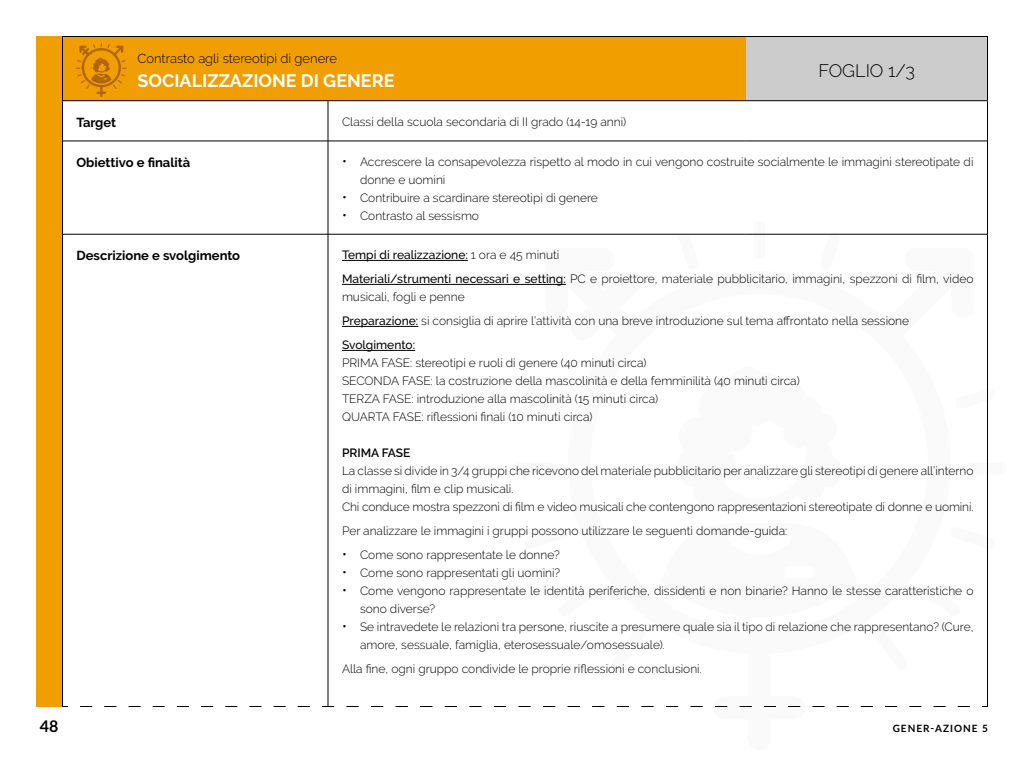
<style>
.page{position:relative;width:1024px;height:768px;background:#fff}
.page>*{position:absolute;margin:0;border:0;box-sizing:border-box;transform-origin:0 0}
.t1{font:700 18px "Raleway";color:#fff}
.t2{font:300 18px "Raleway";color:#000}
.t3{font:700 16px "Lato";color:#000}
.t4{font:700 13px "Raleway";color:#000}
.t5{font:300 13px "Raleway";color:#000}
.t6{font:300 12px/18px "Raleway";color:#000}
.t7{font:600 12px "Raleway";color:#000}
.t8{font:700 10px "Lato";letter-spacing:.1em;color:#000}
.s1{font-size:14px}
.s2{font-weight:500}
</style>
<div class="page">
<div style="left:62px;top:36px;width:684px;height:65px;background:#f09e00"></div>
<div style="left:746px;top:36px;width:242px;height:65px;background:#ccc"></div>
<svg style="left:329px;top:101px;width:658px;height:250px"></svg>
<hr style="left:328px;top:101px;width:1px;height:40px;background:#000">
<hr style="left:328px;top:141px;width:1px;height:93px;background:#000">
<hr style="left:328px;top:234px;width:1px;height:472px;background:#000">
<hr style="left:63px;top:141px;width:265px;height:1px;background:#000">
<hr style="left:328px;top:141px;width:418px;height:1px;background:#000">
<hr style="left:746px;top:141px;width:241px;height:1px;background:#000">
<hr style="left:63px;top:234px;width:265px;height:1px;background:#000">
<hr style="left:328px;top:234px;width:418px;height:1px;background:#000">
<hr style="left:746px;top:234px;width:241px;height:1px;background:#000">
<hr style="left:62px;top:101px;width:1px;height:40px;background:#000">
<hr style="left:987px;top:101px;width:1px;height:40px;background:#000">
<hr style="left:62px;top:141px;width:1px;height:93px;background:#000">
<hr style="left:987px;top:141px;width:1px;height:93px;background:#000">
<hr style="left:62px;top:234px;width:1px;height:472px;background:#000">
<hr style="left:987px;top:234px;width:1px;height:472px;background:#000">
<svg style="left:80px;top:706px;width:230px;height:1px"></svg>
<svg style="left:346px;top:706px;width:199px;height:1px"></svg>
<svg style="left:322px;top:706px;width:12px;height:1px"></svg>
<hr style="left:746px;top:36px;width:242px;height:1px;background:#000">
<hr style="left:987px;top:37px;width:1px;height:63px;background:#000">
<hr style="left:746px;top:100px;width:242px;height:1px;background:#000">
<hr style="left:62px;top:37px;width:1px;height:63px;background:#000">
<hr style="left:62px;top:36px;width:266px;height:1px;background:#000">
<hr style="left:328px;top:36px;width:418px;height:1px;background:#000">
<hr style="left:62px;top:100px;width:266px;height:1px;background:#000">
<hr style="left:328px;top:100px;width:418px;height:1px;background:#000">
<hr style="left:342px;top:260px;width:126px;height:1px;background:#000">
<hr style="left:342px;top:284px;width:224px;height:1px;background:#000">
<hr style="left:342px;top:326px;width:76px;height:1px;background:#000">
<hr style="left:342px;top:350px;width:73px;height:1px;background:#000">
<svg style="left:76px;top:43px;width:51px;height:54px"></svg>
<div style="left:36px;top:36px;width:26px;height:671px;background:#f09e00"></div>
<svg style="left:545px;top:248px;width:429px;height:459px"></svg>
<svg style="left:819px;top:232px;width:21px;height:37px"></svg>
<svg style="left:955px;top:387px;width:19px;height:22px"></svg>
<div style="left:962px;top:463px;width:45px;height:11px;background:#fafafa;border-radius:6px"></div>
<svg style="left:950px;top:526px;width:24px;height:23px"></svg>
<svg style="left:919px;top:583px;width:42px;height:33px"></svg>
<svg style="left:873px;top:627px;width:35px;height:43px"></svg>
<svg style="left:611px;top:627px;width:35px;height:43px"></svg>
<svg style="left:557px;top:583px;width:43px;height:33px"></svg>
<svg style="left:545px;top:526px;width:23px;height:23px"></svg>
<div style="left:512px;top:463px;width:44px;height:11px;background:#fafafa;border-radius:6px"></div>
<svg style="left:545px;top:387px;width:20px;height:22px"></svg>
<svg style="left:678px;top:232px;width:21px;height:37px"></svg>
<div style="left:754px;top:221px;width:11px;height:38px;background:#fafafa;border-radius:6px"></div>
<svg style="left:676px;top:367px;width:167px;height:143px"></svg>
<svg style="left:661px;top:523px;width:197px;height:94px"></svg>
<p class="t5" style="left:138px;top:51px;width:201px">Contrasto agli stereotipi di genere</p>
<h1 class="t1" style="left:138px;top:70px;width:259px">SOCIALIZZAZIONE DI GENERE</h1>
<h1 class="t2" style="left:818px;top:60px;width:98px">FOGLIO 1/3</h1>
<p class="t4" style="left:76px;top:115px;width:41px">Target</p>
<p class="t6" style="left:342px;top:113px;width:286px">Classi della scuola secondaria di II grado (14-19 anni)</p>
<p class="t4" style="left:76px;top:155px;width:115px">Obiettivo e finalità</p>
<p class="t6" style="left:360px;top:153px;width:615px;text-indent:-18px"><span class="s1">•</span> Accrescere la consapevolezza rispetto al modo in cui vengono costruite socialmente le immagini stereotipate di donne e uomini</p>
<p class="t6" style="left:342px;top:189px;width:257px"><span class="s1">•</span> Contribuire a scardinare stereotipi di genere</p>
<p class="t6" style="left:342px;top:207px;width:139px"><span class="s1">•</span> Contrasto al sessismo</p>
<p class="t4" style="left:76px;top:248px;width:165px">Descrizione e svolgimento</p>
<p class="t6" style="left:342px;top:243px;width:633px;line-height:24px"><span class="s2">Tempi di realizzazione:</span> 1 ora e 45 minuti<br><span class="s2">Materiali/strumenti necessari e setting:</span> PC e proiettore, materiale pubblicitario, immagini, spezzoni di film, video</p>
<p class="t6" style="left:342px;top:285px;width:569px;line-height:24px">musicali, fogli e penne<br><span class="s2">Preparazione:</span> si consiglia di aprire l’attività con una breve introduzione sul tema affrontato nella sessione<br><span class="s2">Svolgimento:</span></p>
<p class="t6" style="left:342px;top:354px;width:459px">PRIMA FASE: stereotipi e ruoli di genere (40 minuti circa)<br>SECONDA FASE: la costruzione della mascolinità e della femminilità (40 minuti circa)<br>TERZA FASE: introduzione alla mascolinità (15 minuti circa)<br>QUARTA FASE: riflessioni finali (10 minuti circa)</p>
<p class="t7" style="left:342px;top:446px;width:70px">PRIMA FASE</p>
<p class="t6" style="left:342px;top:462px;width:633px">La classe si divide in 3/4 gruppi che ricevono del materiale pubblicitario per analizzare gli stereotipi di genere all’interno di immagini, film e clip musicali.<br>Chi conduce mostra spezzoni di film e video musicali che contengono rappresentazioni stereotipate di donne e uomini.</p>
<p class="t6" style="left:342px;top:522px;width:447px">Per analizzare le immagini i gruppi possono utilizzare le seguenti domande-guida:</p>
<p class="t6" style="left:342px;top:546px;width:219px"><span class="s1">•</span> Come sono rappresentate le donne?</p>
<p class="t6" style="left:342px;top:564px;width:220px"><span class="s1">•</span> Come sono rappresentati gli uomini?</p>
<p class="t6" style="left:360px;top:582px;width:615px;text-indent:-18px"><span class="s1">•</span> Come vengono rappresentate le identità periferiche, dissidenti e non binarie? Hanno le stesse caratteristiche o sono diverse?</p>
<p class="t6" style="left:360px;top:618px;width:615px;text-indent:-18px"><span class="s1">•</span> Se intravedete le relazioni tra persone, riuscite a presumere quale sia il tipo di relazione che rappresentano? (Cure, amore, sessuale, famiglia, eterosessuale/omosessuale).</p>
<p class="t6" style="left:342px;top:660px;width:361px">Alla fine, ogni gruppo condivide le proprie riflessioni e conclusioni.</p>
<h2 class="t3" style="left:40px;top:714px;width:20px">48</h2>
<p class="t8" style="left:893px;top:721px;width:97px">GENER-AZIONE 5</p>
</div>
